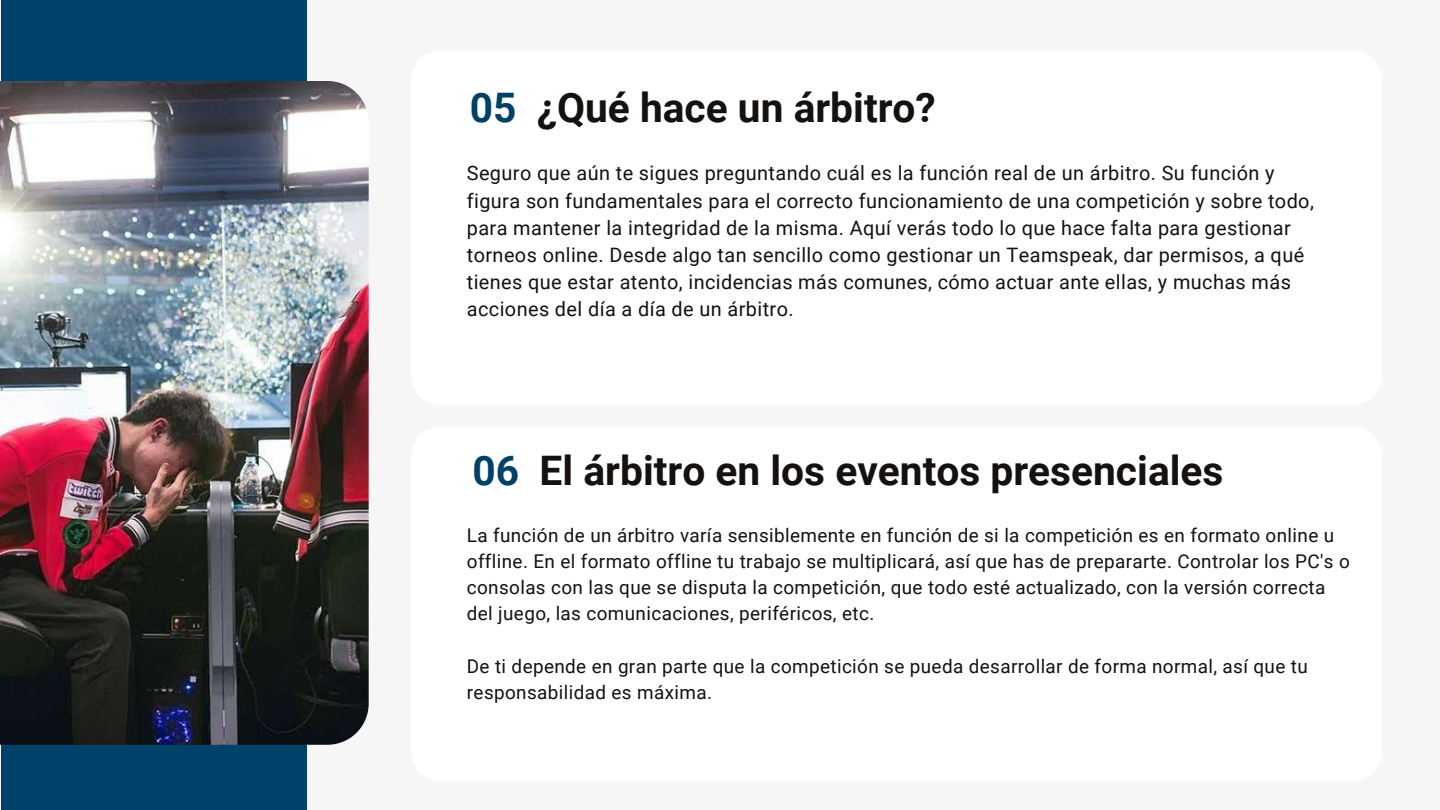
<style>
.page{position:relative;width:1440px;height:810px;background:#f6f6f6}
.page>*{position:absolute;margin:0;border:0;box-sizing:border-box;transform-origin:0 0}
.t1{font:700 40.7px "Roboto";color:#14110f}
.t2{font:19.9px/27.1px "Roboto";letter-spacing:.02em;color:#14110f}
.t3{font:18.9px/26.2px "Roboto";letter-spacing:.02em;color:#14110f}
.s1{color:#00416a}
</style>
<div class="page">
<div style="left:411px;top:50px;width:971px;height:355px;background:#fff;border-radius:29px"></div>
<div style="left:1px;top:0;width:306px;height:810px;background:#00416a"></div>
<img style="left:0;top:81px;width:369px;height:664px">
<div style="left:411px;top:427px;width:971px;height:354px;background:#fff;border-radius:29px"></div>
<h1 class="t1" style="left:470px;top:84px;width:468px"><span class="s1">05</span> ¿Qué hace un árbitro?</h1>
<p class="t2" style="left:467px;top:160px;width:849px">Seguro que aún te sigues preguntando cuál es la función real de un árbitro. Su función y figura son fundamentales para el correcto funcionamiento de una competición y sobre todo, para mantener la integridad de la misma. Aquí verás todo lo que hace falta para gestionar torneos online. Desde algo tan sencillo como gestionar un Teamspeak, dar permisos, a qué tienes que estar atento, incidencias más comunes, cómo actuar ante ellas, y muchas más acciones del día a día de un árbitro.</p>
<h1 class="t1" style="left:473px;top:448px;width:752px"><span class="s1">06</span> El árbitro en los eventos presenciales</h1>
<p class="t3" style="left:467px;top:522px;width:885px">La función de un árbitro varía sensiblemente en función de si la competición es en formato online u offline. En el formato offline tu trabajo se multiplicará, así que has de prepararte. Controlar los PC's o consolas con las que se disputa la competición, que todo esté actualizado, con la versión correcta del juego, las comunicaciones, periféricos, etc.</p>
<p class="t3" style="left:467px;top:653px;width:843px">De ti depende en gran parte que la competición se pueda desarrollar de forma normal, así que tu responsabilidad es máxima.</p>
</div>
